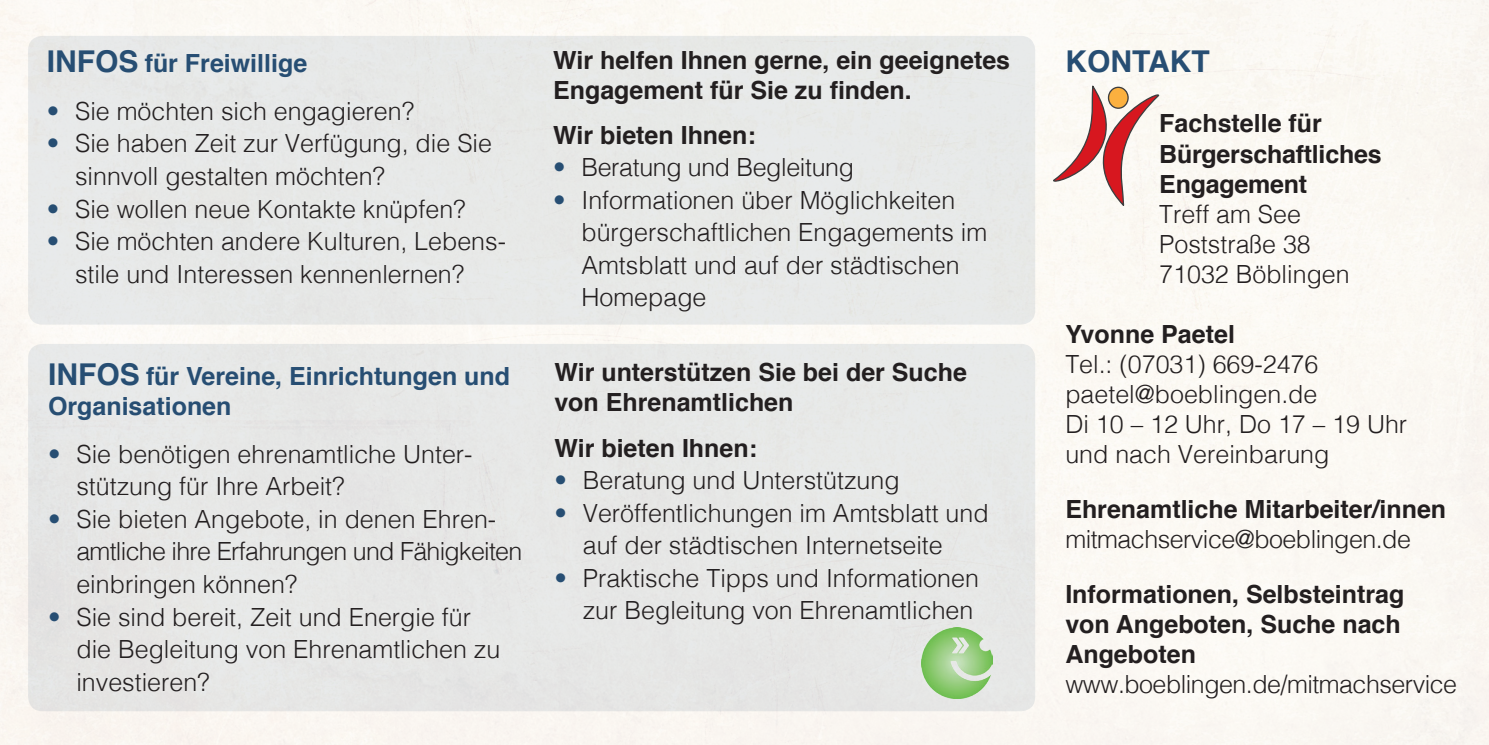
<style>
.page{position:relative;width:1489px;height:745px;background:#fff}
.page>*{position:absolute;margin:0;border:0;box-sizing:border-box;transform-origin:0 0}
.t1{font:700 30px "Helvetica";color:#274e73}
.t2{font:300 25px/32.5px "Helvetica";color:#231f20}
.t3{font:700 25px/30px "Helvetica";color:#231f20}
.t4{font:700 25px/30px "Helvetica";color:#274e73}
.t5{font:300 25px "Helvetica";letter-spacing:-.02em;color:#231f20}
.s1{font-size:30px}
.s2{color:#274e73}
</style>
<div class="page">
<div style="left:28px;top:36px;width:1007px;height:288px;background:#e7e9e7;border-radius:14px"></div>
<div style="left:28px;top:343px;width:1007px;height:367px;background:#e6e7e6;border-radius:14px"></div>
<svg style="left:1052px;top:85px;width:107px;height:121px"></svg>
<img style="left:921px;top:627px;width:71px;height:71px">
<p class="t4" style="left:47px;top:49px;width:262px"><span class="s1">Infos</span> für Freiwillige</p>
<p class="t2" style="left:47px;top:93px;width:369px"><span class="s2">•</span> Sie möchten sich engagieren?</p>
<p class="t2" style="left:75px;top:125px;width:418px;text-indent:-28px"><span class="s2">•</span> Sie haben Zeit zur Verfügung, die Sie sinnvoll gestalten möchten?</p>
<p class="t2" style="left:47px;top:190px;width:420px"><span class="s2">•</span> Sie wollen neue Kontakte knüpfen?</p>
<p class="t2" style="left:47px;top:223px;width:461px;text-align:center"><span class="s2">•</span> Sie möchten andere Kulturen, Lebens&shy;stile und Interessen kennenlernen?</p>
<p class="t4" style="left:48px;top:361px;width:463px"><span class="s1">Infos</span> für Vereine, Einrichtungen und<br>Organisationen</p>
<p class="t2" style="left:76px;top:435px;width:397px;text-indent:-28px"><span class="s2">•</span> Sie benötigen ehrenamtliche Unter&shy;stützung für Ihre Arbeit?</p>
<p class="t2" style="left:76px;top:500px;width:447px;text-indent:-28px"><span class="s2">•</span> Sie bieten Angebote, in denen Ehren&shy;amtliche ihre Erfahrungen und Fähigkeiten einbringen können?</p>
<p class="t2" style="left:76px;top:598px;width:425px;text-indent:-28px"><span class="s2">•</span> Sie sind bereit, Zeit und Energie für die Begleitung von Ehrenamtlichen zu investieren?</p>
<p class="t3" style="left:553px;top:45px;width:458px">Wir helfen Ihnen gerne, ein geeignetes<br>Engagement für Sie zu finden.</p>
<p class="t3" style="left:553px;top:120px;width:204px">Wir bieten Ihnen:</p>
<p class="t2" style="left:553px;top:149px;width:302px"><span class="s2">•</span> Beratung und Begleitung</p>
<p class="t2" style="left:581px;top:182px;width:407px;text-indent:-28px"><span class="s2">•</span> Informationen über Möglichkeiten bürgerschaftlichen Engagements im<br>Amtsblatt und auf der städtischen<br>Homepage</p>
<p class="t3" style="left:554px;top:358px;width:414px">Wir unterstützen Sie bei der Suche von Ehrenamtlichen</p>
<p class="t3" style="left:554px;top:433px;width:204px">Wir bieten Ihnen:</p>
<p class="t2" style="left:554px;top:462px;width:347px"><span class="s2">•</span> Beratung und Unterstützung</p>
<p class="t2" style="left:582px;top:494px;width:407px;text-indent:-28px"><span class="s2">•</span> Veröffentlichungen im Amtsblatt und auf der städtischen Internetseite</p>
<p class="t2" style="left:554px;top:559px;width:426px;text-align:right"><span class="s2">•</span> Praktische Tipps und Informationen zur Begleitung von Ehrenamtlichen</p>
<p class="t1" style="left:1065px;top:38px;width:146px">Kontakt</p>
<p class="t3" style="left:1159px;top:109px;width:224px">Fachstelle für<br>Bürgerschaftliches<br>Engagement</p>
<p class="t2" style="left:1159px;top:197px;width:192px;line-height:30px">Treff am See<br>Poststraße 38<br>71032 Böblingen</p>
<p class="t3" style="left:1065px;top:319px;width:171px">Yvonne Paetel</p>
<p class="t2" style="left:1065px;top:347px;width:343px;line-height:30px">Tel.: (07031) 669-2476 paetel@boeblingen.de<br>Di 10 – 12 Uhr, Do 17 – 19 Uhr und nach Vereinbarung</p>
<p class="t3" style="left:1065px;top:494px;width:382px">Ehrenamtliche Mitarbeiter/innen</p>
<p class="t5" style="left:1065px;top:517px;width:347px">mitmachservice@boeblingen.de</p>
<p class="t3" style="left:1065px;top:579px;width:340px">Informationen, Selbsteintrag von Angeboten, Suche nach<br>Angeboten</p>
<p class="t5" style="left:1065px;top:662px;width:393px">www.boeblingen.de/mitmachservice</p>
</div>
